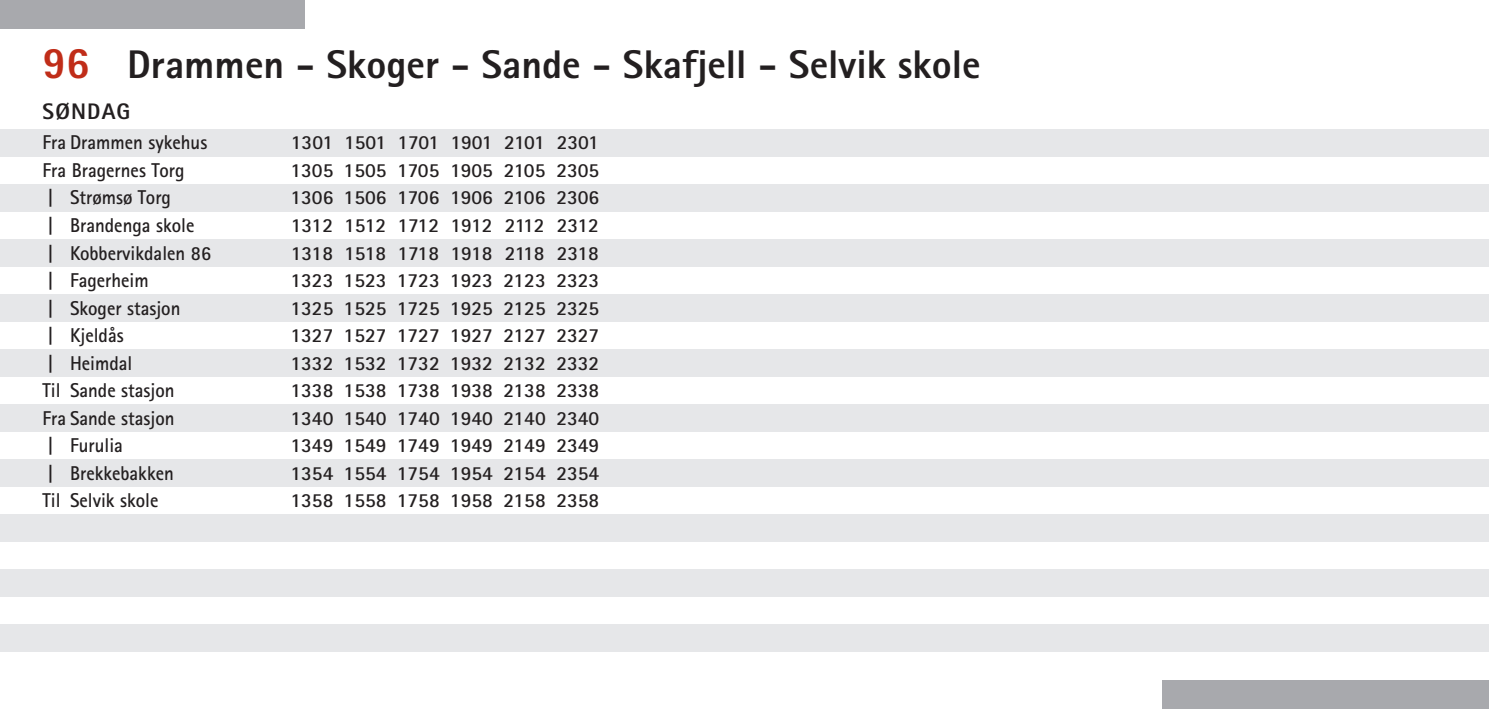
<style>
.page{position:relative;width:1489px;height:709px;background:#fff}
.page>*{position:absolute;margin:0;border:0;box-sizing:border-box;transform-origin:0 0}
.Rutetider{font:800 40px "Rotis Sans Serif";color:#231f20}
.t1{font:800 22.5px "Rotis Sans Serif";letter-spacing:.05em;color:#231f20}
.merknader{font:700 20px "Rotis Sans Serif";color:#231f20}
.rutetider_m_innrykk{font:700 20px "Rotis Sans Serif";color:#231f20;scale:.94 1}
.merknader-2{font:700 20px "Rotis Sans Serif";letter-spacing:-.02em;color:#231f20}
.s1{font-size:45px;color:#c02d19}
</style>
<div class="page">
<div style="left:0;top:129px;width:1488px;height:28px;background:#e6e7e9"></div>
<div style="left:0;top:184px;width:1488px;height:28px;background:#e6e7e9"></div>
<div style="left:0;top:239px;width:1488px;height:28px;background:#e6e7e9"></div>
<div style="left:0;top:294px;width:1488px;height:28px;background:#e6e7e9"></div>
<div style="left:0;top:349px;width:1488px;height:28px;background:#e6e7e9"></div>
<div style="left:0;top:404px;width:1488px;height:28px;background:#e6e7e9"></div>
<div style="left:0;top:459px;width:1488px;height:28px;background:#e6e7e9"></div>
<div style="left:0;top:514px;width:1488px;height:28px;background:#e6e7e9"></div>
<div style="left:0;top:569px;width:1488px;height:28px;background:#e6e7e9"></div>
<div style="left:0;top:624px;width:1488px;height:28px;background:#e6e7e9"></div>
<div style="left:0;top:0;width:305px;height:28px;background:#a8a9ad"></div>
<div style="left:1162px;top:680px;width:326px;height:29px;background:#a8a9ad"></div>
<p class="Rutetider" style="left:43px;top:39px;width:939px"><span class="s1">96</span> Drammen - Skoger - Sande - Skafjell - Selvik skole</p>
<p class="t1" style="left:43px;top:97px;width:89px">SØNDAG</p>
<p class="rutetider_m_innrykk" style="left:43px;top:130px;width:177px">Fra Drammen sykehus</p>
<p class="rutetider_m_innrykk" style="left:43px;top:157px;width:153px">Fra Bragernes Torg</p>
<p class="rutetider_m_innrykk" style="left:48px;top:185px;width:132px">| Strømsø Torg</p>
<p class="rutetider_m_innrykk" style="left:48px;top:212px;width:157px">| Brandenga skole</p>
<p class="rutetider_m_innrykk" style="left:48px;top:240px;width:175px">| Kobbervikdalen 86</p>
<p class="rutetider_m_innrykk" style="left:48px;top:267px;width:109px">| Fagerheim</p>
<p class="rutetider_m_innrykk" style="left:48px;top:295px;width:142px">| Skoger stasjon</p>
<p class="rutetider_m_innrykk" style="left:48px;top:322px;width:82px">| Kjeldås</p>
<p class="rutetider_m_innrykk" style="left:48px;top:350px;width:91px">| Heimdal</p>
<p class="rutetider_m_innrykk" style="left:43px;top:377px;width:142px">Til Sande stasjon</p>
<p class="rutetider_m_innrykk" style="left:43px;top:405px;width:142px">Fra Sande stasjon</p>
<p class="rutetider_m_innrykk" style="left:48px;top:432px;width:81px">| Furulia</p>
<p class="rutetider_m_innrykk" style="left:48px;top:460px;width:135px">| Brekkebakken</p>
<p class="rutetider_m_innrykk" style="left:43px;top:487px;width:125px">Til Selvik skole</p>
<p class="merknader-2" style="left:291px;top:130px;width:309px">1301 1501 1701 1901 2101 2301</p>
<p class="merknader" style="left:290px;top:157px;width:310px">1305 1505 1705 1905 2105 2305</p>
<p class="merknader" style="left:290px;top:185px;width:310px">1306 1506 1706 1906 2106 2306</p>
<p class="merknader" style="left:291px;top:212px;width:309px">1312 1512 1712 1912 2112 2312</p>
<p class="merknader" style="left:291px;top:240px;width:309px">1318 1518 1718 1918 2118 2318</p>
<p class="merknader" style="left:290px;top:267px;width:310px">1323 1523 1723 1923 2123 2323</p>
<p class="merknader" style="left:290px;top:295px;width:310px">1325 1525 1725 1925 2125 2325</p>
<p class="merknader" style="left:290px;top:322px;width:310px">1327 1527 1727 1927 2127 2327</p>
<p class="merknader" style="left:290px;top:350px;width:310px">1332 1532 1732 1932 2132 2332</p>
<p class="merknader" style="left:290px;top:377px;width:310px">1338 1538 1738 1938 2138 2338</p>
<p class="merknader" style="left:290px;top:405px;width:310px">1340 1540 1740 1940 2140 2340</p>
<p class="merknader" style="left:290px;top:432px;width:310px">1349 1549 1749 1949 2149 2349</p>
<p class="merknader" style="left:290px;top:460px;width:310px">1354 1554 1754 1954 2154 2354</p>
<p class="merknader" style="left:290px;top:487px;width:310px">1358 1558 1758 1958 2158 2358</p>
</div>
